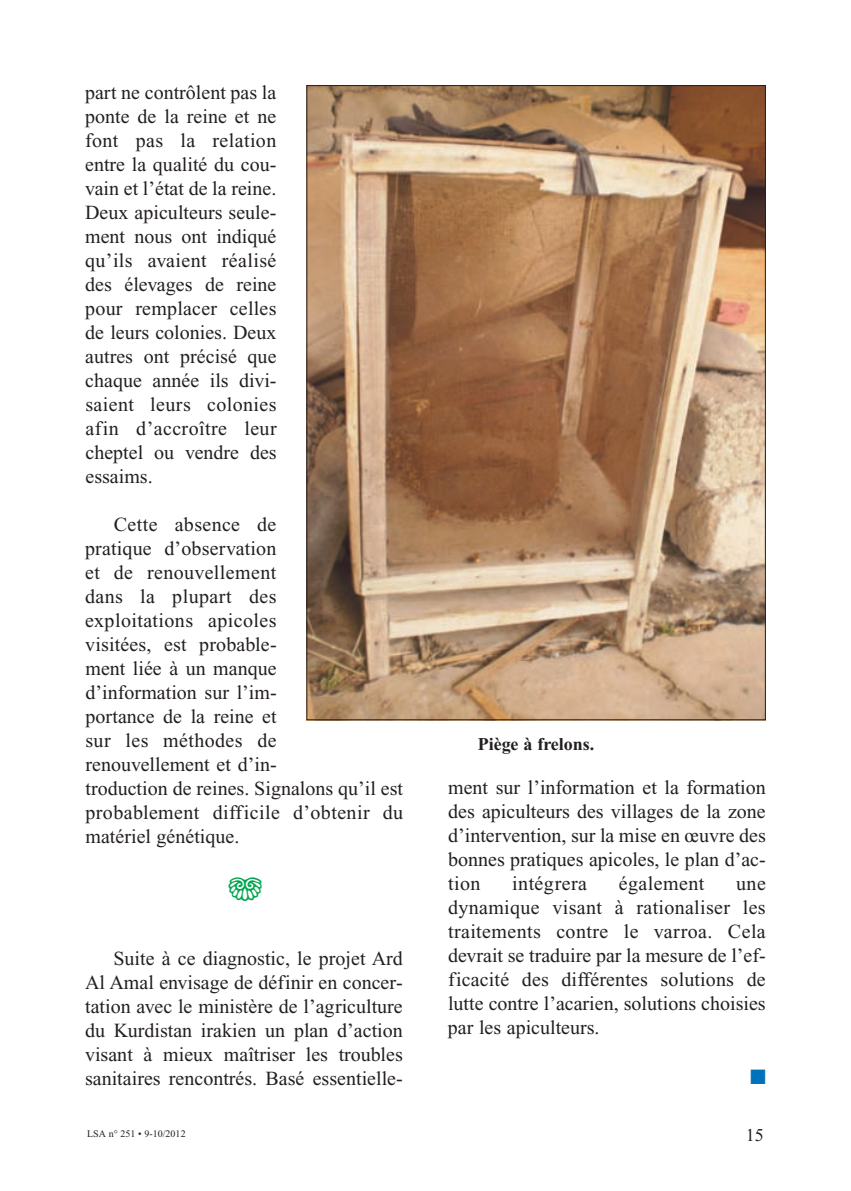
<style>
.page{position:relative;width:851px;height:1191px;background:#fff}
.page>*{position:absolute;margin:0;border:0;box-sizing:border-box;transform-origin:0 0}
.t1{font:20px/24px "Times New Roman";color:#231f20;text-align:justify}
.t2{font:20px "Times New Roman";letter-spacing:.02em;color:#231f20}
.t3{font:20px "Monotype Sorts";color:#0072bc}
.t4{font:700 18px "Times New Roman";color:#231f20}
.t5{font:18px "Times New Roman";color:#231f20}
.t6{font:10px "Times New Roman";color:#231f20}
</style>
<div class="page">
<img style="left:308px;top:87px;width:455px;height:631px">
<p class="t1" style="left:85px;top:82px;width:193px">part ne contrôlent pas la ponte de la reine et ne font pas la relation entre la qualité du cou&shy;vain et l’état de la reine.<br>Deux apiculteurs seule&shy;ment nous ont indiqué qu’ils avaient réalisé des élevages de reine pour remplacer celles de leurs colonies. Deux autres ont précisé que chaque année ils divi&shy;saient leurs colonies afin d’accroître leur cheptel ou vendre des essaims.</p>
<p class="t1" style="left:85px;top:514px;width:319px;text-align:left;text-indent:29px">Cette absence de<br>pratique d’observation<br>et de renouvellement<br>dans la plupart des<br>exploitations apicoles<br>visitées, est probable-<br>ment liée à un manque<br>d’information sur l’im-<br>portance de la reine et<br>sur les méthodes de renouvellement et d’in-<br>troduction de reines. Signalons qu’il est probablement difficile d’obtenir du matériel génétique.</p>
<p class="t1" style="left:85px;top:948px;width:319px;text-indent:28px">Suite à ce diagnostic, le projet Ard Al Amal envisage de définir en concer&shy;tation avec le ministère de l’agriculture du Kurdistan irakien un plan d’action visant à mieux maîtriser les troubles sanitaires rencontrés. Basé essentielle-</p>
<p class="t6" style="left:87px;top:1129px;width:100px">LSA n° 251 • 9-10/2012</p>
<p class="t4" style="left:478px;top:738px;width:118px">Piège à frelons.</p>
<p class="t1" style="left:448px;top:777px;width:319px">ment sur l’information et la formation des apiculteurs des villages de la zone d’intervention, sur la mise en œuvre des bonnes pratiques apicoles, le plan d’ac&shy;tion</p>
<p class="t2" style="left:512px;top:876px;width:76px">intégrera</p>
<p class="t2" style="left:619px;top:876px;width:87px">également</p>
<p class="t1" style="left:448px;top:873px;width:319px;text-indent:288px">une dynamique visant à rationaliser les traitements contre le varroa. Cela devrait se traduire par la mesure de l’ef&shy;ficacité des différentes solutions de lutte contre l’acarien, solutions choisies par les apiculteurs.</p>
<p class="t3" style="left:750px;top:1068px;width:17px">n</p>
<p class="t5" style="left:745px;top:1129px;width:19px">15</p>
</div>
